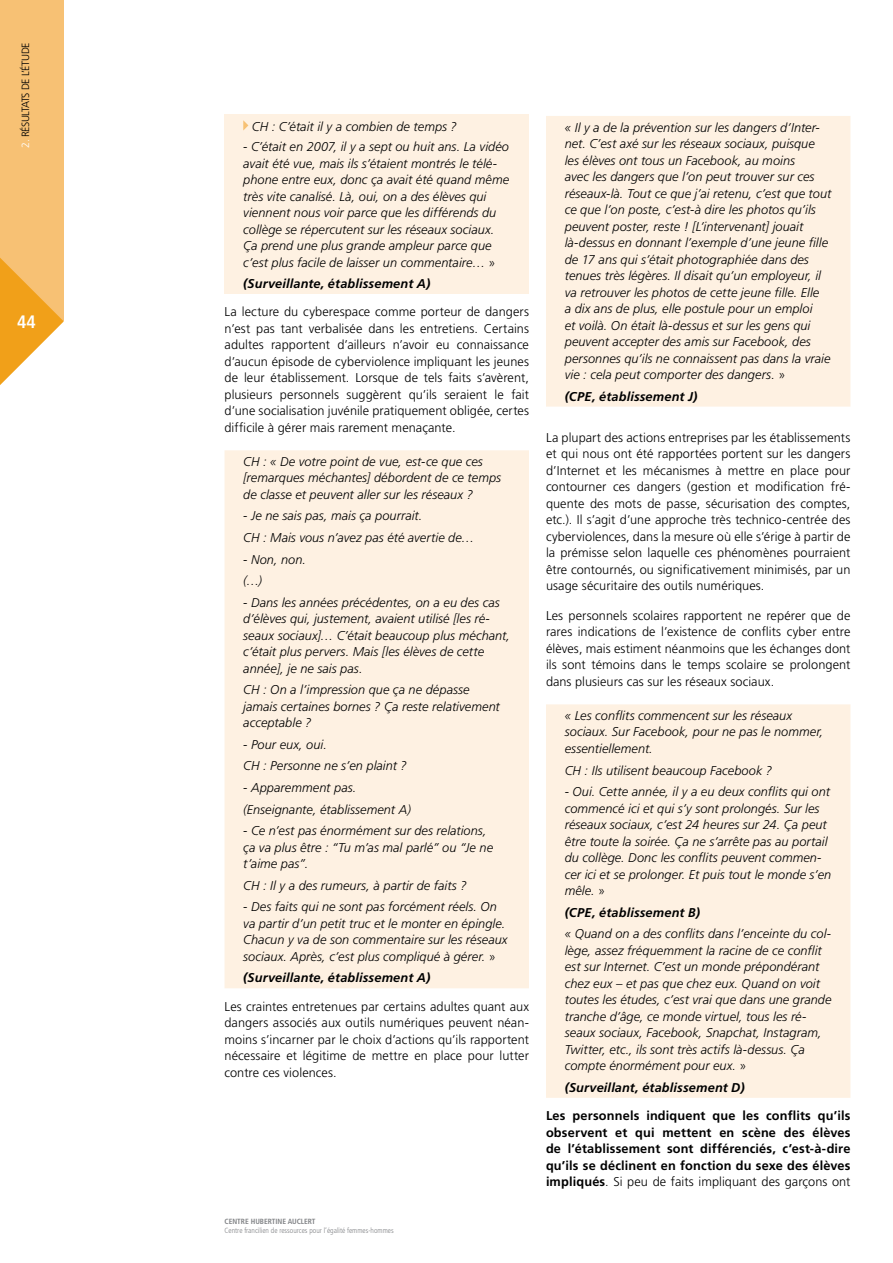
<style>
.page{position:relative;width:893px;height:1263px;background:#fff}
.page>*{position:absolute;margin:0;border:0;box-sizing:border-box;transform-origin:0 0}
.t1{font:700 condensed 18px "Frutiger LT Std";color:#fff}
.t2{font:italic 300 12.75px/16.5px "Frutiger LT Std";letter-spacing:.005em;color:#000}
.t3{font:300 12.75px/16.5px "Frutiger LT Std";letter-spacing:.005em;color:#000;text-align:justify}
.t4{font:700 12.75px/16.5px "Frutiger LT Std";letter-spacing:.015em;color:#000;text-align:justify}
.t5{font:italic 700 12.75px "Frutiger LT Std";letter-spacing:.01em;color:#000}
.t6{font:300 10.5px "Frutiger LT Std";color:#000}
.t7{font:300 condensed 7.5px "Frutiger LT Std";color:#808285}
.t8{font:700 condensed 7.5px "Frutiger LT Std";color:#808285}
.s1{color:#fff}
.s2{font-style:normal}
.s3{font-weight:300}
</style>
<div class="page">
<div style="left:0;top:0;width:64px;height:321px;background:#f7c174"></div>
<svg style="left:0;top:258px;width:64px;height:127px"></svg>
<div style="left:225px;top:114px;width:304px;height:180px;background:#fef1e2"></div>
<svg style="left:243px;top:120px;width:5px;height:11px"></svg>
<div style="left:225px;top:450px;width:304px;height:538px;background:#fef1e2"></div>
<div style="left:546px;top:116px;width:304px;height:291px;background:#fef1e2"></div>
<div style="left:546px;top:704px;width:304px;height:394px;background:#fef1e2"></div>
<p class="t6" style="left:20px;top:148px;width:105px;rotate:-90deg"><span class="s1">2.</span> Résultats de l’étude</p>
<h1 class="t1" style="left:17px;top:311px;width:20px">44</h1>
<p class="t2" style="left:252px;top:118px;width:206px">CH : C’était il y a combien de temps ?</p>
<p class="t2" style="left:243px;top:139px;width:267px">- C’était en 2007, il y a sept ou huit ans. La vidéo avait été vue, mais ils s’étaient montrés le télé&shy;phone entre eux, donc ça avait été quand même très vite canalisé. Là, oui, on a des élèves qui viennent nous voir parce que les différends du collège se répercutent sur les réseaux sociaux.<br>Ça prend une plus grande ampleur parce que c’est plus facile de laisser un commentaire… <span class="s2">»</span></p>
<p class="t5" style="left:243px;top:276px;width:189px">(Surveillante, établissement A)</p>
<p class="t3" style="left:225px;top:304px;width:306px">La lecture du cyberespace comme porteur de dangers n’est pas tant verbalisée dans les entretiens. Certains adultes rapportent d’ailleurs n’avoir eu connaissance d’aucun épisode de cyberviolence impliquant les jeunes de leur établissement. Lorsque de tels faits s’avèrent, plusieurs personnels suggèrent qu’ils seraient le fait d’une socialisation juvénile pratiquement obligée, certes difficile à gérer mais rarement menaçante.</p>
<p class="t2" style="left:243px;top:453px;width:259px">CH : « De votre point de vue, est-ce que ces [remarques méchantes] débordent de ce temps de classe et peuvent aller sur les réseaux ?</p>
<p class="t2" style="left:243px;top:505px;width:233px;line-height:21.6px">- Je ne sais pas, mais ça pourrait.<br>CH : Mais vous n’avez pas été avertie de…</p>
<p class="t2" style="left:243px;top:548px;width:64px;line-height:21.6px">- Non, non. (…)</p>
<p class="t2" style="left:243px;top:594px;width:268px">- Dans les années précédentes, on a eu des cas d’élèves qui, justement, avaient utilisé [les ré&shy;seaux sociaux]… C’était beaucoup plus méchant, c’était plus pervers. Mais [les élèves de cette année], je ne sais pas.</p>
<p class="t2" style="left:243px;top:682px;width:258px">CH : On a l’impression que ça ne dépasse jamais certaines bornes ? Ça reste relativement acceptable ?</p>
<p class="t2" style="left:243px;top:734px;width:165px;line-height:21.6px">- Pour eux, oui.<br>CH : Personne ne s’en plaint ?</p>
<p class="t2" style="left:243px;top:777px;width:169px;line-height:21.6px">- Apparemment pas. (Enseignante, établissement A)</p>
<p class="t2" style="left:243px;top:822px;width:251px">- Ce n’est pas énormément sur des relations, ça va plus être : “Tu m’as mal parlé” ou “Je ne t’aime pas”.</p>
<p class="t2" style="left:243px;top:877px;width:225px">CH : Il y a des rumeurs, à partir de faits ?</p>
<p class="t2" style="left:243px;top:899px;width:266px">- Des faits qui ne sont pas forcément réels. On va partir d’un petit truc et le monter en épingle.<br>Chacun y va de son commentaire sur les réseaux sociaux. Après, c’est plus compliqué à gérer. <span class="s2">»</span></p>
<p class="t5" style="left:243px;top:970px;width:189px">(Surveillante, établissement A)</p>
<p class="t3" style="left:225px;top:998px;width:306px">Les craintes entretenues par certains adultes quant aux dangers associés aux outils numériques peuvent néan&shy;moins s’incarner par le choix d’actions qu’ils rapportent nécessaire et légitime de mettre en place pour lutter contre ces violences.</p>
<p class="t8" style="left:225px;top:1217px;width:92px">CENTRE HUBERTINE AUCLERT</p>
<p class="t7" style="left:225px;top:1226px;width:171px">Centre francilien de ressources pour l’égalité femmes-hommes</p>
<p class="t2" style="left:565px;top:119px;width:268px">« Il y a de la prévention sur les dangers d’Inter&shy;net. C’est axé sur les réseaux sociaux, puisque les élèves ont tous un Facebook, au moins<br>avec les dangers que l’on peut trouver sur ces réseaux-là. Tout ce que j’ai retenu, c’est que tout ce que l’on poste, c’est-à dire les photos qu’ils peuvent poster, reste ! [L’intervenant] jouait là-dessus en donnant l’exemple d’une jeune fille de 17 ans qui s’était photographiée dans des tenues très légères. Il disait qu’un employeur, il va retrouver les photos de cette jeune fille. Elle<br>a dix ans de plus, elle postule pour un emploi<br>et voilà. On était là-dessus et sur les gens qui peuvent accepter des amis sur Facebook, des personnes qu’ils ne connaissent pas dans la vraie vie : cela peut comporter des dangers. <span class="s2">»</span></p>
<p class="t5" style="left:565px;top:389px;width:134px">(CPE, établissement J)</p>
<p class="t3" style="left:546px;top:429px;width:306px">La plupart des actions entreprises par les établissements et qui nous ont été rapportées portent sur les dangers d’Internet et les mécanismes à mettre en place pour contourner ces dangers (gestion et modification fré&shy;quente des mots de passe, sécurisation des comptes, etc.). Il s’agit d’une approche très technico-centrée des cyberviolences, dans la mesure où elle s’érige à partir de la prémisse selon laquelle ces phénomènes pourraient être contournés, ou significativement minimisés, par un usage sécuritaire des outils numériques.</p>
<p class="t3" style="left:546px;top:607px;width:306px">Les personnels scolaires rapportent ne repérer que de rares indications de l’existence de conflits cyber entre élèves, mais estiment néanmoins que les échanges dont ils sont témoins dans le temps scolaire se prolongent dans plusieurs cas sur les réseaux sociaux.</p>
<p class="t2" style="left:565px;top:707px;width:260px">« Les conflits commencent sur les réseaux sociaux. Sur Facebook, pour ne pas le nommer, essentiellement.</p>
<p class="t2" style="left:565px;top:762px;width:209px">CH : Ils utilisent beaucoup Facebook ?</p>
<p class="t2" style="left:565px;top:783px;width:268px">- Oui. Cette année, il y a eu deux conflits qui ont commencé ici et qui s’y sont prolongés. Sur les réseaux sociaux, c’est 24 heures sur 24. Ça peut être toute la soirée. Ça ne s’arrête pas au portail du collège. Donc les conflits peuvent commen&shy;cer ici et se prolonger. Et puis tout le monde s’en mêle. <span class="s2">»</span></p>
<p class="t5" style="left:565px;top:905px;width:137px">(CPE, établissement B)</p>
<p class="t2" style="left:565px;top:926px;width:268px">« Quand on a des conflits dans l’enceinte du col&shy;lège, assez fréquemment la racine de ce conflit est sur Internet. C’est un monde prépondérant chez eux – et pas que chez eux. Quand on voit toutes les études, c’est vrai que dans une grande tranche d’âge, ce monde virtuel, tous les ré&shy;seaux sociaux, Facebook, Snapchat, Instagram, Twitter, etc., ils sont très actifs là-dessus. Ça compte énormément pour eux. <span class="s2">»</span></p>
<p class="t5" style="left:565px;top:1080px;width:181px">(Surveillant, établissement D)</p>
<p class="t4" style="left:546px;top:1108px;width:306px">Les personnels indiquent que les conflits qu’ils observent et qui mettent en scène des élèves de l’établissement sont différenciés, c’est-à-dire qu’ils se déclinent en fonction du sexe des élèves impliqués<span class="s3">. Si peu de faits impliquant des garçons ont</span></p>
</div>
